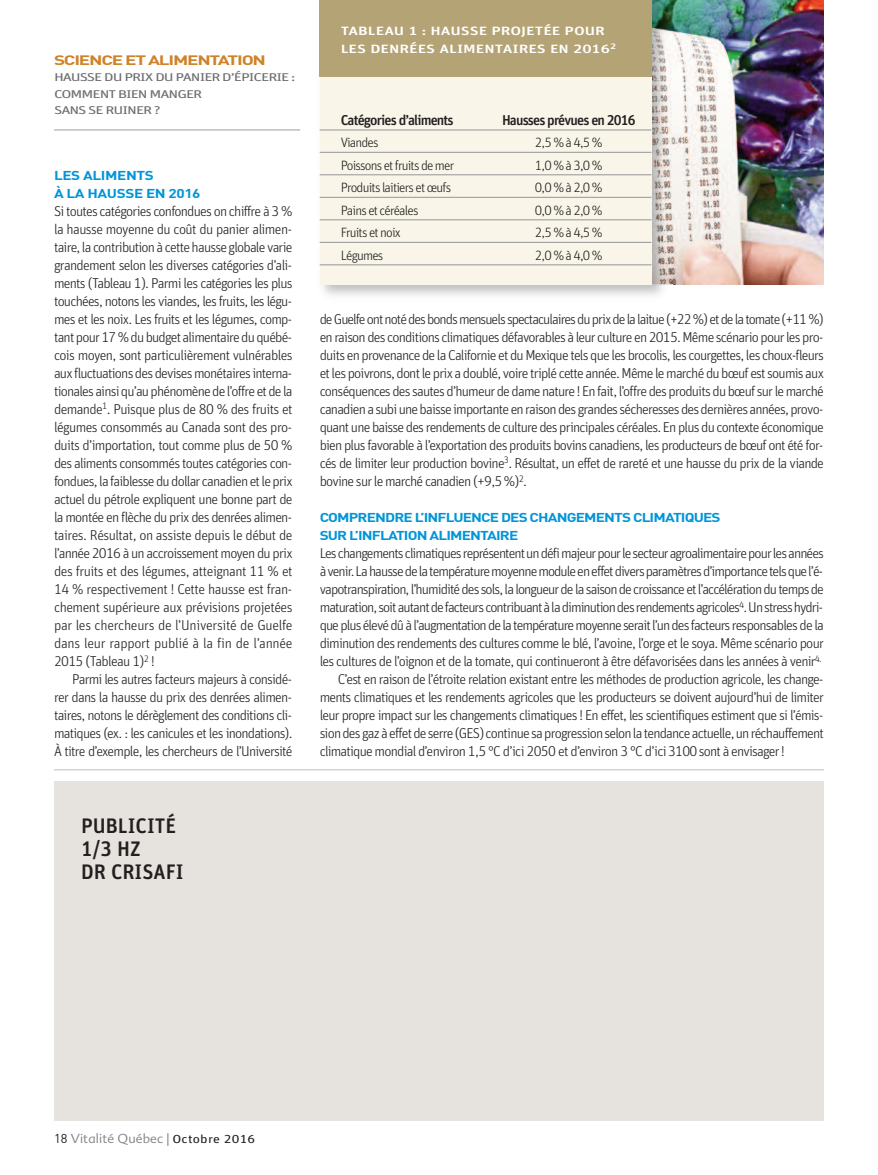
<style>
.page{position:relative;width:878px;height:1175px;background:#fff}
.page>*{position:absolute;margin:0;border:0;box-sizing:border-box;transform-origin:0 0}
.t1{font:21px/22.5px "Unit Medium LF";color:#231f20}
.t2{font:14.25px/18px "Unit Light LF";letter-spacing:-.055em;color:#231f20;text-align:justify}
.t3{font:14.25px "Unit Medium LF";letter-spacing:-.06em;color:#231f20}
.t4{font:13.5px "Unit Light LF";letter-spacing:-.06em;color:#231f20}
.t5{font:700 13.5px "DIN";letter-spacing:-.065em;color:#cf8228;scale:1.4 1}
.t6{font:700 12.75px/18px "DIN";letter-spacing:-.055em;color:#0095d9;scale:1.2 1}
.t7{font:300 12.75px "Advert";letter-spacing:.015em;color:#808285}
.t8{font:700 12.75px/18px "DIN";letter-spacing:-.025em;color:#0095d9;scale:1.2 1}
.t9{font:12px/18px "Unit Medium LF";color:#fff;scale:1.4 1}
.t10{font:11.25px/16.5px "Unit Regular LF";letter-spacing:-.065em;color:#6c6d70;scale:1.4 1}
.s1{font-family:"DIN";font-weight:400;color:#231f20}
.s2{font-family:"Unit Regular LF";font-weight:400;font-size:11.7px;color:#231f20}
</style>
<div class="page">
<img style="left:672px;top:0;width:152px;height:284px">
<div style="left:54px;top:782px;width:770px;height:338px;background:#e6e2de"></div>
<img style="left:319px;top:174px;width:6px;height:117px">
<img style="left:325px;top:0;width:347px;height:296px">
<img style="left:319px;top:0;width:1px;height:54px">
<div style="left:320px;top:0;width:331px;height:285px;background:#f9f6e9"></div>
<div style="left:320px;top:0;width:332px;height:77px;background:#b4a375"></div>
<hr style="left:320px;top:130px;width:331px;height:1px;background:#939598">
<hr style="left:320px;top:152px;width:331px;height:1px;background:#939598">
<hr style="left:320px;top:174px;width:331px;height:1px;background:#939598">
<hr style="left:320px;top:197px;width:331px;height:1px;background:#939598">
<hr style="left:320px;top:219px;width:331px;height:1px;background:#939598">
<hr style="left:320px;top:242px;width:331px;height:1px;background:#939598">
<hr style="left:320px;top:264px;width:331px;height:1px;background:#939598">
<hr style="left:54px;top:769px;width:770px;height:1px;background:#bcbdc0">
<hr style="left:54px;top:129px;width:246px;height:2px;background:#bcbdc0">
<p class="t5" style="left:54px;top:52px;width:153px">SCIENCE ET ALIMENTATION</p>
<p class="t10" style="left:54px;top:70px;width:174px">HAUSSE DU PRIX DU PANIER D’ÉPICERIE :<br>COMMENT BIEN MANGER<br>SANS SE RUINER ?</p>
<p class="t8" style="left:54px;top:167px;width:124px">LES ALIMENTS<br>À LA HAUSSE EN 2016</p>
<p class="t2" style="left:54px;top:204px;width:240px">Si toutes catégories confondues on chiffre à 3 % la hausse moyenne du coût du panier alimen&shy;taire, la contribution à cette hausse globale varie grandement selon les diverses catégories d’ali&shy;ments (Tableau 1). Parmi les catégories les plus touchées, notons les viandes, les fruits, les légu&shy;mes et les noix. Les fruits et les légumes, comp&shy;tant pour 17 % du budget alimentaire du québé&shy;cois moyen, sont particulièrement vulnérables aux fluctuations des devises monétaires interna&shy;tionalesainsiqu’auphénomènedel’offreetdela demande<sup>1</sup>. Puisque plus de 80 % des fruits et légumes consommés au Canada sont des pro&shy;duits d’importation, tout comme plus de 50 % des aliments consommés toutes catégories con&shy;fondues, la faiblesse du dollar canadien et le prix actuel du pétrole expliquent une bonne part de la montée en flèche du prix des denrées alimen&shy;taires. Résultat, on assiste depuis le début de l’année 2016 à un accroissement moyen du prix des fruits et des légumes, atteignant 11 % et 14 % respectivement ! Cette hausse est fran&shy;chement supérieure aux prévisions projetées par les chercheurs de l’Université de Guelfe dans leur rapport publié à la fin de l’année 2015 (Tableau 1)<sup>2</sup> !</p>
<p class="t2" style="left:54px;top:672px;width:240px;text-indent:18px">Parmi les autres facteurs majeurs à considé&shy;rer dans la hausse du prix des denrées alimen&shy;taires, notons le dérèglement des conditions cli&shy;matiques (ex. : les canicules et les inondations).<br>À titre d’exemple, les chercheurs de l’Université</p>
<h1 class="t1" style="left:81px;top:817px;width:104px">PUBLICITÉ<br>1/3 HZ<br>DR CRISAFI</h1>
<p class="t9" style="left:340px;top:23px;width:198px">TABLEAU 1 : HAUSSE PROJETÉE POUR<br>LES DENRÉES ALIMENTAIRES EN 2016<sup>2</sup></p>
<p class="t3" style="left:340px;top:115px;width:114px">Catégories d’aliments</p>
<p class="t3" style="left:502px;top:115px;width:135px">Hausses prévues en 2016</p>
<p class="t4" style="left:340px;top:138px;width:39px">Viandes</p>
<p class="t4" style="left:535px;top:138px;width:69px">2,5%à4,5%</p>
<p class="t4" style="left:340px;top:160px;width:115px">Poissons et fruits de mer</p>
<p class="t4" style="left:535px;top:160px;width:69px">1,0%à3,0%</p>
<p class="t4" style="left:340px;top:183px;width:112px">Produits laitiers et œufs</p>
<p class="t4" style="left:535px;top:183px;width:69px">0,0%à2,0%</p>
<p class="t4" style="left:340px;top:205px;width:79px">Pains et céréales</p>
<p class="t4" style="left:535px;top:205px;width:69px">0,0%à2,0%</p>
<p class="t4" style="left:340px;top:228px;width:62px">Fruits et noix</p>
<p class="t4" style="left:535px;top:228px;width:69px">2,5%à4,5%</p>
<p class="t4" style="left:340px;top:250px;width:44px">Légumes</p>
<p class="t4" style="left:535px;top:250px;width:69px">2,0%à4,0%</p>
<p class="t2" style="left:319px;top:312px;width:506px">deGuelfeontnotédesbondsmensuelsspectaculairesduprixdelalaitue(+22%)etdelatomate(+11%) en raison des conditions climatiques défavorables à leur culture en 2015. Même scénario pour les pro&shy;duits en provenance de la Californie et du Mexique tels que les brocolis, les courgettes, les choux-fleurs et les poivrons, dont le prix a doublé, voire triplé cette année. Même le marché du bœuf est soumis aux conséquences des sautes d’humeur de dame nature ! En fait, l’offre des produits du bœuf sur le marché canadienasubiunebaisseimportanteenraisondesgrandessécheressesdesdernièresannées,provo&shy;quant une baisse des rendements de culture des principales céréales. En plus du contexte économique bien plus favorable à l’exportation des produits bovins canadiens, les producteurs de bœuf ont été for&shy;cés de limiter leur production bovine<sup>3</sup>. Résultat, un effet de rareté et une hausse du prix de la viande bovine sur le marché canadien (+9,5 %)<sup>2</sup>.</p>
<p class="t6" style="left:320px;top:509px;width:335px">COMPRENDRE L’INFLUENCE DES CHANGEMENTS CLIMATIQUES<br>SUR L’INFLATION ALIMENTAIRE</p>
<p class="t2" style="left:320px;top:546px;width:506px">Leschangementsclimatiquesreprésententundéfimajeurpourlesecteuragroalimentairepourlesannées</p>
<p class="t2" style="left:319px;top:564px;width:505px">àvenir.Lahaussedelatempératuremoyennemoduleeneffetdiversparamètresd’importancetelsquel’é-</p>
<p class="t2" style="left:319px;top:582px;width:505px">vapotranspiration, l’humidité des sols, la longueur de la saison de croissance et l’accélération du temps de</p>
<p class="t2" style="left:319px;top:600px;width:505px">maturation,soitautantdefacteurscontribuantàladiminutiondesrendementsagricoles<sup>4</sup>.Unstresshydri-</p>
<p class="t2" style="left:320px;top:618px;width:506px">que plus élevé dû à l’augmentation de la température moyenne serait l’un des facteurs responsables de la</p>
<p class="t2" style="left:319px;top:636px;width:506px">diminution des rendements des cultures comme le blé, l’avoine, l’orge et le soya. Même scénario pour</p>
<p class="t2" style="left:319px;top:654px;width:503px">les cultures de l’oignon et de la tomate, qui continueront à être défavorisées dans les années à venir<sup>4.</sup></p>
<p class="t2" style="left:338px;top:672px;width:487px">C’est en raison de l’étroite relation existant entre les méthodes de production agricole, les change-</p>
<p class="t2" style="left:320px;top:690px;width:506px">ments climatiques et les rendements agricoles que les producteurs se doivent aujourd’hui de limiter</p>
<p class="t2" style="left:320px;top:708px;width:505px">leur propre impact sur les changements climatiques ! En effet, les scientifiques estiment que si l’émis-</p>
<p class="t2" style="left:320px;top:726px;width:506px">siondesgazàeffetdeserre(GES)continuesaprogressionselonlatendanceactuelle,unréchauffement</p>
<p class="t2" style="left:320px;top:744px;width:466px">climatique mondial d’environ 1,5 °C d’ici 2050 et d’environ 3 °C d’ici 3100 sont à envisager !</p>
<p class="t7" style="left:54px;top:1131px;width:203px"><span class="s1">18</span> Vitalité Québec | <span class="s2">Octobre 2016</span></p>
</div>
